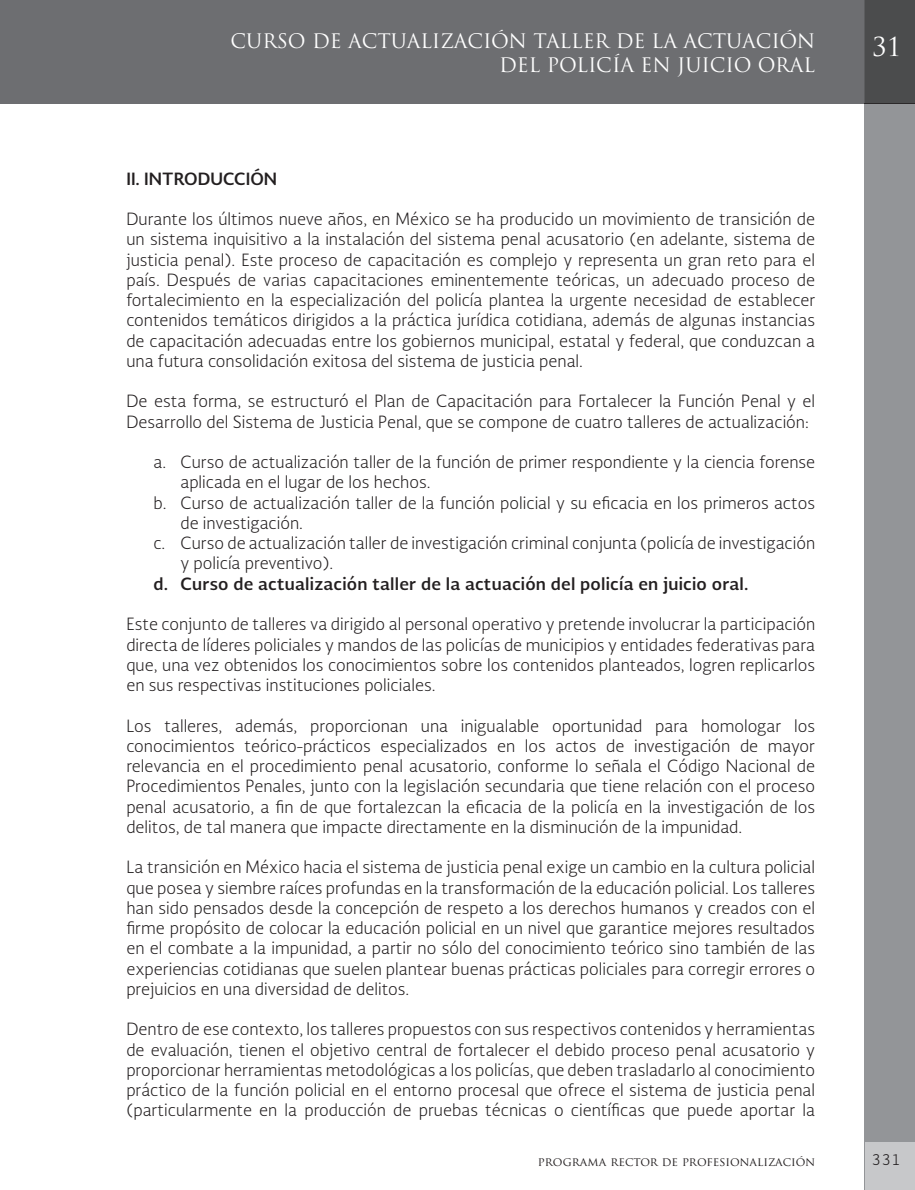
<style>
.page{position:relative;width:915px;height:1190px;background:#fff}
.page>*{position:absolute;margin:0;border:0;box-sizing:border-box;transform-origin:0 0}
.t1{font:25.5px "Trajan Pro";color:#fff}
.t2{font:19.5px/23.4px "Trajan Pro";color:#fff;text-align:right}
.t3{font:300 16.5px/20.2px "Soberana Sans";color:#231f20;text-align:justify}
.t4{font:700 16.5px "Soberana Sans";letter-spacing:.015em;color:#231f20}
.t5{font:300 15px "Soberana Sans";color:#231f20}
.t6{font:12px "Trajan Pro";color:#231f20}
</style>
<div class="page">
<div style="left:0;top:0;width:864px;height:104px;background:#6d6e71"></div>
<div style="left:864px;top:104px;width:50px;height:1086px;background:#939598"></div>
<div style="left:864px;top:0;width:50px;height:104px;background:#4b4c4d"></div>
<div style="left:865px;top:1142px;width:49px;height:48px;background:#c7c8ca"></div>
<p class="t2" style="left:230px;top:30px;width:586px">CURSO DE ACTUALIZACIÓN TALLER DE LA ACTUACIÓN<br>DEL POLICÍA EN JUICIO ORAL</p>
<p class="t4" style="left:126px;top:172px;width:152px">II. INTRODUCCIÓN</p>
<p class="t3" style="left:126px;top:211px;width:690px">Durante los últimos nueve años, en México se ha producido un movimiento de transición de un sistema inquisitivo a la instalación del sistema penal acusatorio (en adelante, sistema de justicia penal). Este proceso de capacitación es complejo y representa un gran reto para el país. Después de varias capacitaciones eminentemente teóricas, un adecuado proceso de fortalecimiento en la especialización del policía plantea la urgente necesidad de establecer contenidos temáticos dirigidos a la práctica jurídica cotidiana, además de algunas instancias de capacitación adecuadas entre los gobiernos municipal, estatal y federal, que conduzcan a una futura consolidación exitosa del sistema de justicia penal.</p>
<p class="t3" style="left:126px;top:393px;width:690px">De esta forma, se estructuró el Plan de Capacitación para Fortalecer la Función Penal y el<br>Desarrollo del Sistema de Justicia Penal, que se compone de cuatro talleres de actualización:</p>
<p class="t3" style="left:153px;top:453px;width:663px">a. Curso de actualización taller de la función de primer respondiente y la ciencia forense</p>
<p class="t3" style="left:180px;top:474px;width:252px">aplicada en el lugar de los hechos.</p>
<p class="t3" style="left:153px;top:494px;width:663px">b. Curso de actualización taller de la función policial y su eficacia en los primeros actos</p>
<p class="t3" style="left:180px;top:514px;width:124px">de investigación.</p>
<p class="t3" style="left:153px;top:534px;width:663px">c. Curso de actualización taller de investigación criminal conjunta (policía de investigación</p>
<p class="t3" style="left:180px;top:555px;width:154px">y policía preventivo).</p>
<p class="t4" style="left:153px;top:577px;width:596px">d. Curso de actualización taller de la actuación del policía en juicio oral.</p>
<p class="t3" style="left:126px;top:615px;width:690px">Este conjunto de talleres va dirigido al personal operativo y pretende involucrar la participación directa de líderes policiales y mandos de las policías de municipios y entidades federativas para que, una vez obtenidos los conocimientos sobre los contenidos planteados, logren replicarlos en sus respectivas instituciones policiales.</p>
<p class="t3" style="left:126px;top:717px;width:690px">Los talleres, además, proporcionan una inigualable oportunidad para homologar los conocimientos teórico-prácticos especializados en los actos de investigación de mayor relevancia en el procedimiento penal acusatorio, conforme lo señala el Código Nacional de Procedimientos Penales, junto con la legislación secundaria que tiene relación con el proceso penal acusatorio, a fin de que fortalezcan la eficacia de la policía en la investigación de los delitos, de tal manera que impacte directamente en la disminución de la impunidad.</p>
<p class="t3" style="left:126px;top:858px;width:690px">La transición en México hacia el sistema de justicia penal exige un cambio en la cultura policial que posea y siembre raíces profundas en la transformación de la educación policial. Los talleres han sido pensados desde la concepción de respeto a los derechos humanos y creados con el firme propósito de colocar la educación policial en un nivel que garantice mejores resultados en el combate a la impunidad, a partir no sólo del conocimiento teórico sino también de las experiencias cotidianas que suelen plantear buenas prácticas policiales para corregir errores o prejuicios en una diversidad de delitos.</p>
<p class="t3" style="left:126px;top:1020px;width:690px">Dentro de ese contexto, los talleres propuestos con sus respectivos contenidos y herramientas de evaluación, tienen el objetivo central de fortalecer el debido proceso penal acusatorio y proporcionar herramientas metodológicas a los policías, que deben trasladarlo al conocimiento práctico de la función policial en el entorno procesal que ofrece el sistema de justicia penal (particularmente en la producción de pruebas técnicas o científicas que puede aportar la</p>
<p class="t6" style="left:538px;top:1154px;width:279px">programa rector de profesionalización</p>
<h1 class="t1" style="left:872px;top:32px;width:31px">31</h1>
<p class="t5" style="left:871px;top:1153px;width:31px">331</p>
</div>
